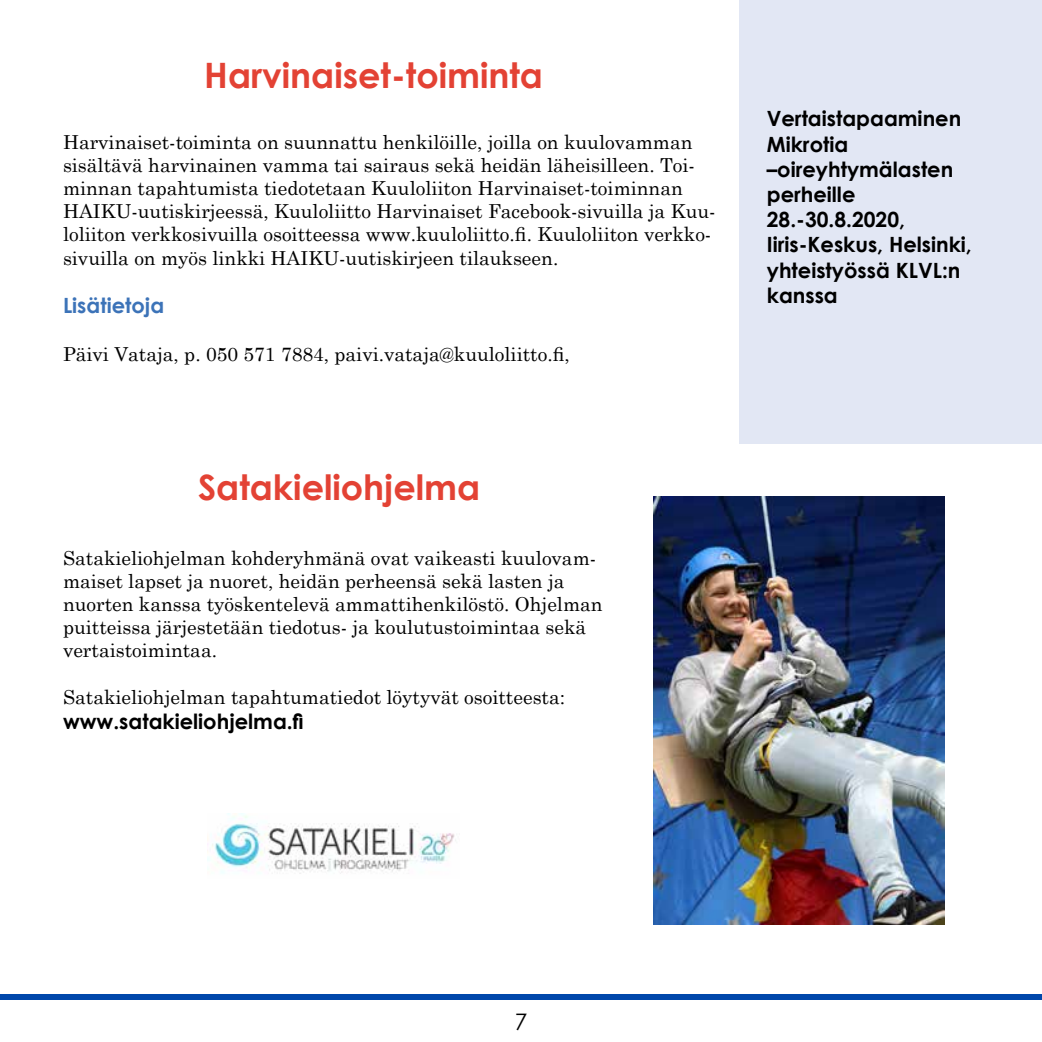
<style>
.page{position:relative;width:1042px;height:1042px;background:#fff}
.page>*{position:absolute;margin:0;border:0;box-sizing:border-box;transform-origin:0 0}
.t1{font:700 35px "Century Gothic";color:#e34234}
.t2{font:22.75px "Century Gothic";color:#000}
.t3{font:700 21px/25.2px "Century Gothic";color:#000}
.t4{font:700 21px "Century Gothic";color:#3c73b8}
.t5{font:19.25px/23.1px "Century Schoolbook";color:#000}
</style>
<div class="page">
<div style="left:0;top:994px;width:1042px;height:6px;background:#0047ab"></div>
<div style="left:739px;top:0;width:303px;height:443px;background:#e2e7f4"></div>
<img style="left:653px;top:497px;width:291px;height:427px">
<img style="left:207px;top:813px;width:249px;height:61px">
<h1 class="t1" style="left:204px;top:49px;width:340px">Harvinaiset-toiminta</h1>
<p class="t5" style="left:63px;top:129px;width:654px">Harvinaiset-toiminta on suunnattu henkilöille, joilla on kuulovamman sisältävä harvinainen vamma tai sairaus sekä heidän läheisilleen. Toi&shy;minnan tapahtumista tiedotetaan Kuuloliiton Harvinaiset-toiminnan HAIKU-uutiskirjeessä, Kuuloliitto Harvinaiset Facebook-sivuilla ja Kuu&shy;loliiton verkkosivuilla osoitteessa www.kuuloliitto.fi. Kuuloliiton verkko&shy;sivuilla on myös linkki HAIKU-uutiskirjeen tilaukseen.</p>
<p class="t4" style="left:63px;top:289px;width:103px">Lisätietoja</p>
<p class="t5" style="left:63px;top:341px;width:508px">Päivi Vataja, p. 050 571 7884, paivi.vataja@kuuloliitto.fi,</p>
<h1 class="t1" style="left:198px;top:461px;width:284px">Satakieliohjelma</h1>
<p class="t5" style="left:63px;top:545px;width:541px">Satakieliohjelman kohderyhmänä ovat vaikeasti kuulovam&shy;maiset lapset ja nuoret, heidän perheensä sekä lasten ja nuorten kanssa työskentelevä ammattihenkilöstö. Ohjelman puitteissa järjestetään tiedotus- ja koulutustoimintaa sekä vertaistoimintaa.</p>
<p class="t5" style="left:63px;top:683px;width:504px">Satakieliohjelman tapahtumatiedot löytyvät osoitteesta:</p>
<p class="t3" style="left:63px;top:708px;width:242px">www.satakieliohjelma.fi</p>
<p class="t3" style="left:767px;top:105px;width:206px">Vertaistapaaminen<br>Mikrotia –oireyhtymälasten perheille<br>28.-30.8.2020,<br>Iiris-Keskus, Helsinki, yhteistyössä KLVL:n kanssa</p>
<p class="t2" style="left:515px;top:1006px;width:14px">7</p>
</div>
